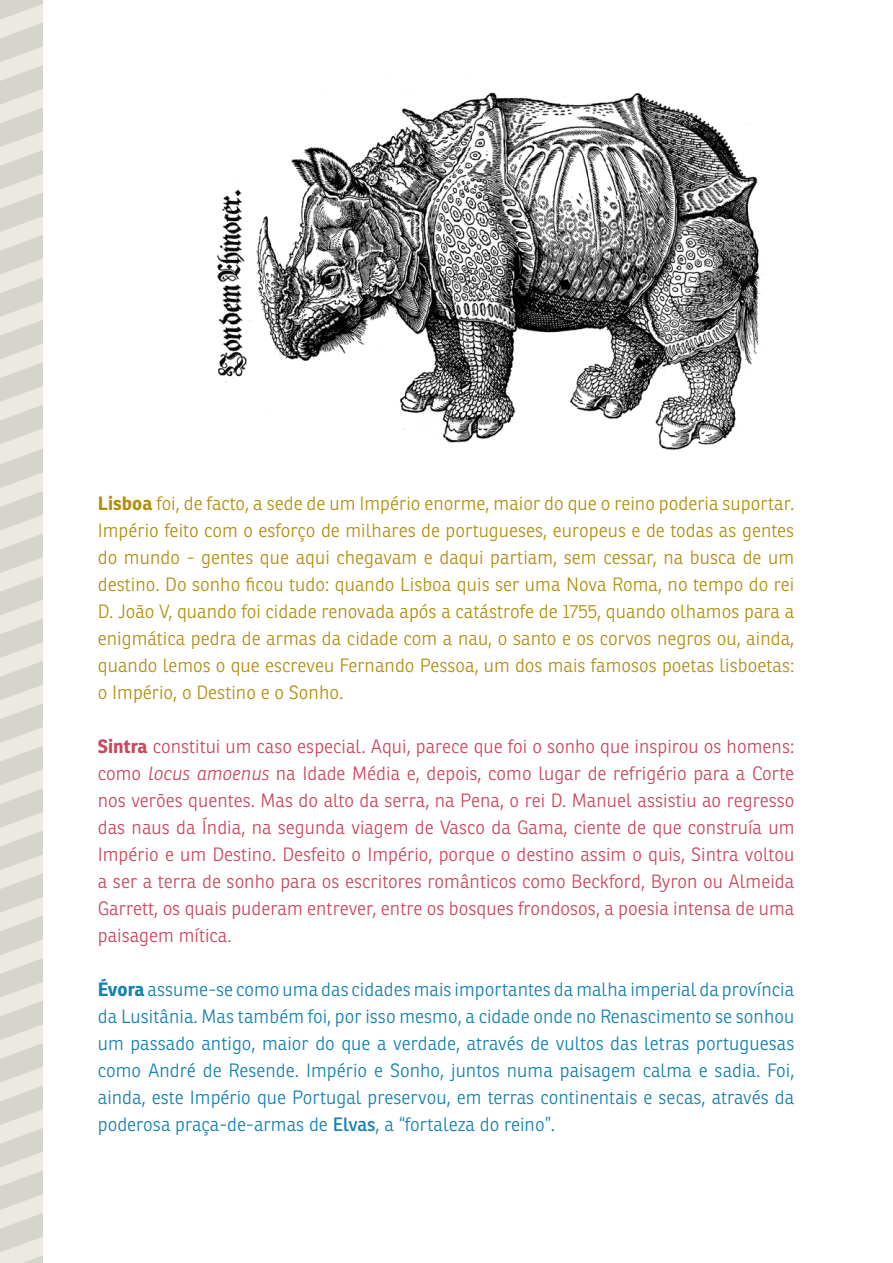
<style>
.page{position:relative;width:893px;height:1263px;background:#fff}
.page>*{position:absolute;margin:0;border:0;box-sizing:border-box;transform-origin:0 0}
.t1{font:300 18.75px/27px "Ronnia Basic";color:#b28f0e;text-align:justify}
.t2{font:300 18.75px/27px "Ronnia Basic";color:#cb475c;text-align:justify}
.t3{font:300 18.75px/27px "Ronnia Basic";color:#1281b2;text-align:justify}
.s1{font-weight:700}
.s2{font-style:italic}
.s3{font-family:"Ronnia Basic Rg";font-weight:400}
</style>
<div class="page">
<svg style="left:0;top:0;width:43px;height:1263px"></svg>
<img style="left:216px;top:78px;width:547px;height:372px">
<p class="t1" style="left:98px;top:489px;width:698px"><span class="s1">Lisboa</span> foi, de facto, a sede de um Império enorme, maior do que o reino poderia suportar.<br>Império feito com o esforço de milhares de portugueses, europeus e de todas as gentes do mundo - gentes que aqui chegavam e daqui partiam, sem cessar, na busca de um destino. Do sonho ficou tudo: quando Lisboa quis ser uma Nova Roma, no tempo do rei D. João V, quando foi cidade renovada após a catástrofe de 1755, quando olhamos para a enigmática pedra de armas da cidade com a nau, o santo e os corvos negros ou, ainda, quando lemos o que escreveu Fernando Pessoa, um dos mais famosos poetas lisboetas: o Império, o Destino e o Sonho.</p>
<p class="t2" style="left:98px;top:732px;width:698px"><span class="s1">Sintra</span> constitui um caso especial. Aqui, parece que foi o sonho que inspirou os homens: como <span class="s2">locus amoenus</span> na Idade Média e, depois, como lugar de refrigério para a Corte nos verões quentes. Mas do alto da serra, na Pena, o rei D. Manuel assistiu ao regresso das naus da Índia, na segunda viagem de Vasco da Gama, ciente de que construía um Império e um Destino. Desfeito o Império, porque o destino assim o quis, Sintra voltou a ser a terra de sonho para os escritores românticos como Beckford, Byron ou Almeida Garrett, os quais puderam entrever, entre os bosques frondosos, a poesia intensa de uma paisagem mítica.</p>
<p class="t3" style="left:98px;top:975px;width:698px"><span class="s1">Évora</span> assume-se como uma das cidades mais importantes da malha imperial da província da Lusitânia. Mas também foi, por isso mesmo, a cidade onde no Renascimento se sonhou um passado antigo, maior do que a verdade, através de vultos das letras portuguesas como André de Resende. Império e Sonho, juntos numa paisagem calma e sadia. Foi, ainda, este Império que Portugal preservou, em terras continentais e secas, através da poderosa praça-de-armas de <span class="s3">Elvas</span>, a “fortaleza do reino”.</p>
</div>
